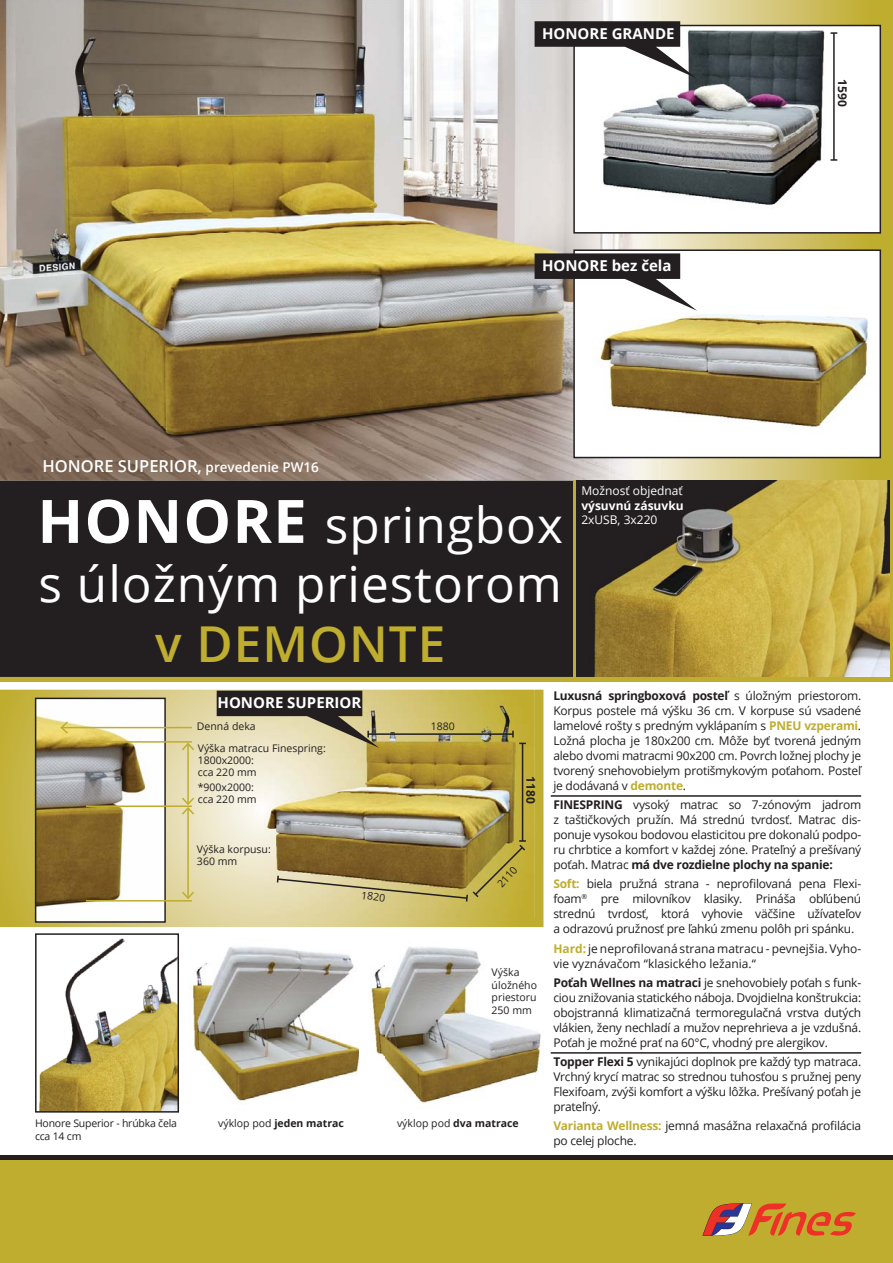
<style>
.page{position:relative;width:893px;height:1263px;background:#fff}
.page>*{position:absolute;margin:0;border:0;box-sizing:border-box;transform-origin:0 0}
.t1{font:49.5px/59.4px "Open Sans";letter-spacing:.02em;color:#fff}
.t2{font:600 49.5px "Open Sans";letter-spacing:.02em;color:#bfad30}
.t3{font:600 16.5px "Open Sans";color:#fff}
.t4{font:700 15px "Open Sans";color:#fff}
.t5{font:12px/15px "Open Sans";letter-spacing:-.02em;color:#231f20;text-align:justify}
.t6{font:12px/15px "Open Sans";color:#231f20}
.t7{font:12px "Open Sans";color:#fff}
.t8{font:700 12px "Open Sans";color:#fff}
.t9{font:700 12px "Open Sans";letter-spacing:.01em;color:#231f20}
.t10{font:10.5px/12px "Open Sans";color:#231f20}
.t11{font:700 10.5px "Open Sans";color:#231f20}
.t12{font:10.5px "Open Sans";letter-spacing:-.02em;color:#231f20}
.s1{font-size:13.5px}
.s2{font-weight:700;font-size:60px}
.s3{color:#1e1a17}
.s4{font-weight:400}
.s5{font-weight:700}
.s6{font-weight:700;color:#bfad30}
</style>
<div class="page">
<svg style="left:659px;top:0;width:234px;height:481px;background:#cdbe65"></svg>
<img style="left:0;top:0;width:659px;height:481px">
<div style="left:0;top:481px;width:890px;height:196px;background:#231f20"></div>
<hr style="left:0;top:677px;width:893px;height:4px;background:#bfad30">
<div style="left:0;top:1157px;width:893px;height:106px;background:#bfad30"></div>
<img style="left:189px;top:946px;width:170px;height:155px">
<img style="left:370px;top:947px;width:181px;height:156px">
<svg style="left:702px;top:1203px;width:154px;height:33px"></svg>
<svg style="left:0;top:690px;width:543px;height:237px;background:#d9cd8a"></svg>
<svg style="left:197px;top:844px;width:67px;height:11px"></svg>
<img style="left:264px;top:689px;width:270px;height:229px">
<svg style="left:264px;top:844px;width:6px;height:11px"></svg>
<hr style="left:522px;top:743px;width:1px;height:98px;background:#231f20">
<hr style="left:368px;top:733px;width:145px;height:2px;background:#231f20">
<svg style="left:512px;top:731px;width:14px;height:13px"></svg>
<svg style="left:276px;top:840px;width:251px;height:63px;background:#a18c4b"></svg>
<img style="left:38px;top:701px;width:125px;height:219px">
<div style="left:35px;top:698px;width:131px;height:225px;border:2px solid #231f20"></div>
<hr style="left:86px;top:805px;width:106px;height:2px;background:#bfad30">
<hr style="left:86px;top:741px;width:106px;height:2px;background:#bfad30">
<hr style="left:86px;top:900px;width:106px;height:2px;background:#bfad30">
<hr style="left:187px;top:744px;width:2px;height:60px;background:#bfad30">
<svg style="left:180px;top:742px;width:16px;height:10px"></svg>
<hr style="left:61px;top:727px;width:131px;height:1px;background:#bfad30">
<svg style="left:59px;top:720px;width:11px;height:15px"></svg>
<hr style="left:187px;top:808px;width:2px;height:90px;background:#bfad30">
<svg style="left:180px;top:796px;width:16px;height:20px"></svg>
<svg style="left:180px;top:890px;width:16px;height:10px"></svg>
<svg style="left:217px;top:691px;width:162px;height:57px;background:#8b846d"></svg>
<div style="left:574px;top:26px;width:306px;height:207px;background:#fff"></div>
<img style="left:602px;top:30px;width:236px;height:175px">
<div style="left:573px;top:25px;width:308px;height:209px;border:2px solid #231f20"></div>
<img style="left:576px;top:252px;width:302px;height:203px">
<div style="left:573px;top:249px;width:308px;height:209px;border:2px solid #231f20"></div>
<hr style="left:833px;top:33px;width:2px;height:127px;background:#231f20">
<svg style="left:830px;top:32px;width:7px;height:2px"></svg>
<svg style="left:830px;top:159px;width:7px;height:2px"></svg>
<img style="left:39px;top:938px;width:137px;height:172px">
<div style="left:35px;top:933px;width:144px;height:180px;border:2px solid #231f20"></div>
<svg style="left:534px;top:21px;width:163px;height:58px"></svg>
<svg style="left:534px;top:253px;width:163px;height:58px"></svg>
<hr style="left:551px;top:795px;width:310px;height:2px;background:#231f20">
<hr style="left:551px;top:1052px;width:310px;height:2px;background:#231f20">
<hr style="left:0;top:1156px;width:893px;height:4px;background:#231f20">
<img style="left:577px;top:481px;width:313px;height:195px">
<hr style="left:573px;top:480px;width:3px;height:199px;background:#bfad30">
<hr style="left:890px;top:480px;width:3px;height:199px;background:#bfad30">
<p class="t4" style="left:542px;top:23px;width:134px">HONORE GRANDE</p>
<h2 class="t3" style="left:43px;top:454px;width:278px">HONORE SUPERIOR, <span class="s1">prevedenie PW16</span></h2>
<p class="t4" style="left:542px;top:255px;width:131px">HONORE bez čela</p>
<h1 class="t1" style="left:37px;top:494px;width:527px"><span class="s2">HONORE</span> springbox s úložným priestorom</h1>
<h1 class="t2" style="left:155px;top:609px;width:292px">v DEMONTE</h1>
<p class="t7" style="left:581px;top:482px;width:103px">Možnosť objednať</p>
<p class="t8" style="left:581px;top:497px;width:104px">výsuvnú zásuvku</p>
<p class="t7" style="left:581px;top:511px;width:78px">2xUSB, 3x220</p>
<p class="t9" style="left:851px;top:79px;width:29px;rotate:90deg">1590</p>
<p class="t4" style="left:218px;top:692px;width:145px">HONORE SUPERIOR</p>
<p class="t10" style="left:197px;top:720px;width:60px">Denná deka</p>
<p class="t10" style="left:198px;top:742px;width:130px">Výška matracu Finespring:<br>1800x2000:<br>cca 220 mm</p>
<p class="t10" style="left:198px;top:781px;width:60px">*900x2000: cca 220 mm</p>
<p class="t10" style="left:197px;top:842px;width:75px">Výška korpus<span class="s3">u:<br></span>360 mm</p>
<p class="t10" style="left:362px;top:889px;width:26px;rotate:8deg">1820</p>
<p class="t10" style="left:431px;top:720px;width:26px">1880</p>
<p class="t9" style="left:539px;top:776px;width:29px;rotate:90deg">1180</p>
<p class="t10" style="left:495px;top:882px;width:26px;rotate:-48deg">2110</p>
<p class="t10" style="left:492px;top:966px;width:47px;line-height:12.6px">Výška úložného priestoru<br>250 mm</p>
<p class="t12" style="left:35px;top:1116px;width:143px">Honore Superior - hrúbka čela</p>
<p class="t11" style="left:218px;top:1116px;width:127px"><span class="s4">výklop pod</span> jeden matrac</p>
<p class="t11" style="left:397px;top:1116px;width:123px"><span class="s4">výklop pod</span> dva matrace</p>
<p class="t10" style="left:35px;top:1130px;width:48px">cca 14 cm</p>
<p class="t5" style="left:553px;top:688px;width:309px"><span class="s5">Luxusná springboxová posteľ</span> s úložným priestorom.<br>Korpus postele má výšku 36 cm. V korpuse sú vsadené lamelové rošty s predným vyklápaním s <span class="s6">PNEU vzperami</span>.<br>Ložná plocha je 180x200 cm. Môže byť tvorená jedným alebo dvomi matracmi 90x200 cm. Povrch ložnej plochy je tvorený snehovobielym protišmykovým poťahom. Posteľ je dodávaná v <span class="s6">demonte</span>.</p>
<p class="t5" style="left:553px;top:797px;width:309px"><span class="s5">FINESPRING</span> vysoký matrac so 7-zónovým jadrom z taštičkových pružín. Má strednú tvrdosť. Matrac dis&shy;ponuje vysokou bodovou elasticitou pre dokonalú podpo&shy;ru chrbtice a komfort v každej zóne. Prateľný a prešívaný poťah. Matrac <span class="s5">má dve rozdielne plochy na spanie:</span></p>
<p class="t5" style="left:553px;top:876px;width:309px"><span class="s6">Soft:</span> biela pružná strana - neprofilovaná pena Flexi&shy;foam<sup>®</sup> pre milovníkov klasiky. Prináša obľúbenú strednú tvrdosť, ktorá vyhovie väčšine užívateľov a odrazovú pružnosť pre ľahkú zmenu polôh pri spánku.</p>
<p class="t6" style="left:553px;top:941px;width:309px"><span class="s6">Hard:</span> je neprofilovaná strana matracu - pevnejšia. Vyho&shy;vie vyznávačom “klasického ležania.“</p>
<p class="t5" style="left:553px;top:975px;width:309px"><span class="s5">Poťah Wellnes na matraci</span> je snehovobiely poťah s funk&shy;ciou znižovania statického náboja. Dvojdielna konštrukcia: obojstranná klimatizačná termoregulačná vrstva dutých vlákien, ženy nechladí a mužov neprehrieva a je vzdušná.<br>Poťah je možné prať na 60°C, vhodný pre alergikov.</p>
<p class="t5" style="left:553px;top:1054px;width:309px"><span class="s5">Topper Flexi 5</span> vynikajúci doplnok pre každý typ matraca.<br>Vrchný krycí matrac so strednou tuhosťou s pružnej peny Flexifoam, zvýši komfort a výšku lôžka. Prešívaný poťah je prateľný.</p>
<p class="t5" style="left:553px;top:1118px;width:309px"><span class="s6">Varianta Wellness:</span> jemná masážna relaxačná profilácia po celej ploche.</p>
</div>
